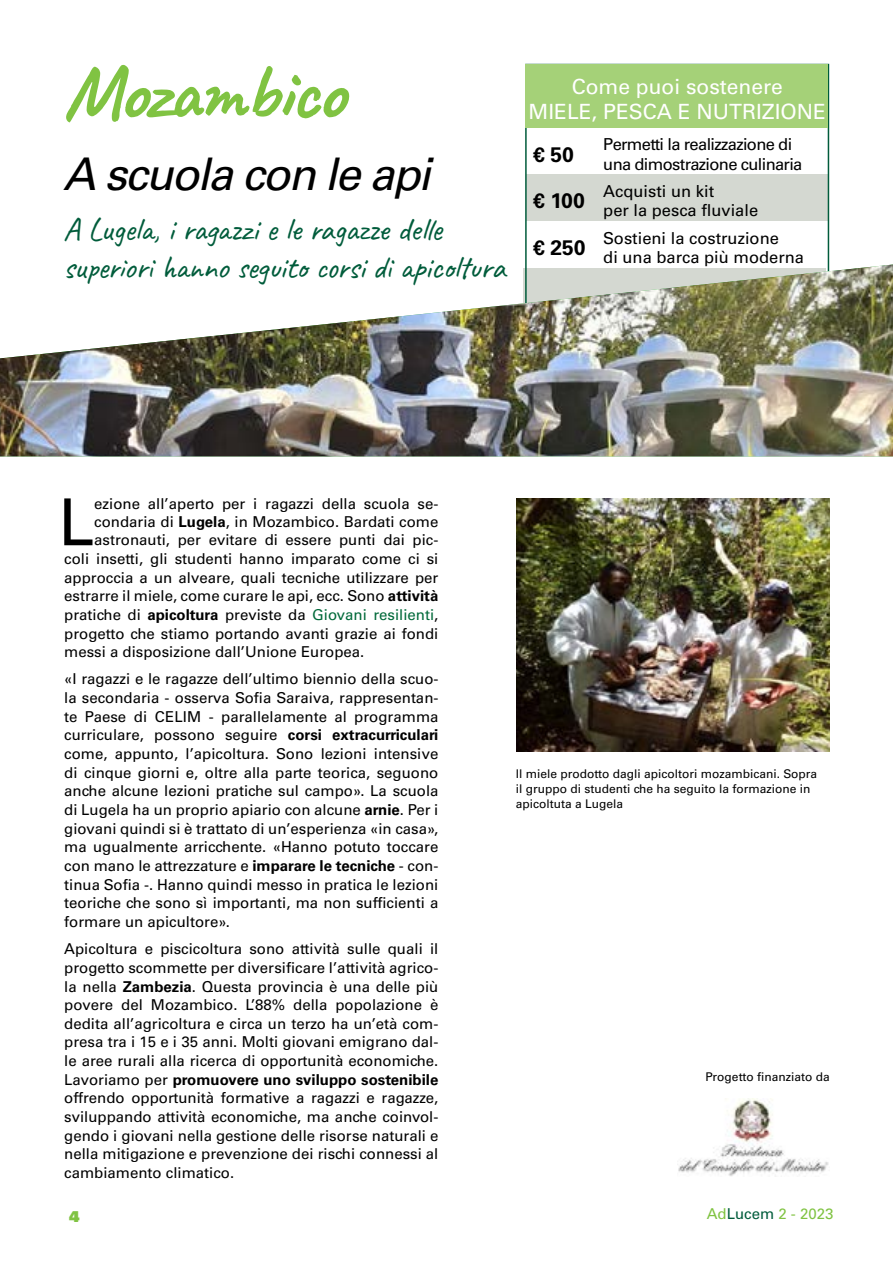
<style>
.page{position:relative;width:893px;height:1263px;background:#fff}
.page>*{position:absolute;margin:0;border:0;box-sizing:border-box;transform-origin:0 0}
.t1{font:700 78px "Caveat";letter-spacing:-.025em;color:#80c342}
.t2{font:64.8px "Univers LT Std";color:#000}
.t3{font:italic 45px "Univers LT Std";letter-spacing:-.04em;color:#000}
.t4{font:33px/37.5px "Caveat";letter-spacing:-.015em;color:#005c3b}
.t5{font:21px/25.2px "Univers LT Std";color:#fff;text-align:center}
.t6{font:700 21px "Univers LT Std";color:#000}
.t7{font:16.5px/19.5px "Univers LT Std";color:#000}
.t8{font:16.5px/19.5px "Univers LT Std";letter-spacing:-.04em;color:#000}
.t9{font:15px/18.6px "Univers LT Std";color:#000;text-align:justify}
.t10{font:15px "Univers LT Std";color:#80c342}
.t11{font:15px "Univers LT Std X Black";color:#80c342}
.t12{font:12px/15px "Univers LT Std";color:#000}
.s1{font-weight:700}
.s2{color:#016939}
.s3{color:#005c3b}
</style>
<div class="page">
<div style="left:527px;top:174px;width:302px;height:47px;background:#d4d8d1"></div>
<div style="left:525px;top:64px;width:303px;height:64px;background:#a5d178"></div>
<img style="left:0;top:264px;width:893px;height:192px">
<img style="left:517px;top:498px;width:312px;height:253px">
<img style="left:677px;top:1098px;width:152px;height:79px">
<h1 class="t1" style="left:63px;top:43px;width:283px">Mozambico</h1>
<h3 class="t3" style="left:63px;top:147px;width:369px">A scuola con le api</h3>
<h3 class="t4" style="left:63px;top:210px;width:444px">A Lugela, i ragazzi e le ragazze delle superiori hanno seguito corsi di apicoltura</h3>
<h3 class="t5" style="left:529px;top:74px;width:299px">Come puoi sostenere<br>MIELE, PESCA E NUTRIZIONE</h3>
<h3 class="t6" style="left:533px;top:142px;width:42px">€ 50</h3>
<h3 class="t6" style="left:533px;top:189px;width:53px">€ 100</h3>
<h3 class="t6" style="left:533px;top:235px;width:54px">€ 250</h3>
<p class="t8" style="left:603px;top:135px;width:201px">Permetti la realizzazione di una dimostrazione culinaria</p>
<p class="t7" style="left:603px;top:181px;width:156px">Acquisti un kit<br>per la pesca fluviale</p>
<p class="t7" style="left:603px;top:228px;width:202px">Sostieni la costruzione<br>di una barca più moderna</p>
<h2 class="t2" style="left:58px;top:484px;width:38px">L</h2>
<p class="t9" style="left:94px;top:495px;width:346px">ezione all’aperto per i ragazzi della scuola se-</p>
<p class="t9" style="left:94px;top:513px;width:346px">condaria di <span class="s1">Lugela</span>, in Mozambico. Bardati come</p>
<p class="t9" style="left:94px;top:531px;width:346px">astronauti, per evitare di essere punti dai pic-</p>
<p class="t9" style="left:64px;top:549px;width:376px">coli insetti, gli studenti hanno imparato come ci si</p>
<p class="t9" style="left:64px;top:568px;width:376px">approccia a un alveare, quali tecniche utilizzare per</p>
<p class="t9" style="left:64px;top:587px;width:376px">estrarre il miele, come curare le api, ecc. Sono <span class="s1">attività</span></p>
<p class="t9" style="left:64px;top:605px;width:376px">pratiche di <span class="s1">apicoltura</span> previste da <span class="s2">Giovani resilienti</span>,</p>
<p class="t9" style="left:64px;top:624px;width:376px">progetto che stiamo portando avanti grazie ai fondi</p>
<p class="t9" style="left:64px;top:643px;width:302px">messi a disposizione dall’Unione Europea.</p>
<p class="t9" style="left:64px;top:670px;width:376px">«I ragazzi e le ragazze dell’ultimo biennio della scuo&shy;la secondaria - osserva Sofia Saraiva, rappresentan&shy;te Paese di CELIM - parallelamente al programma curriculare, possono seguire <span class="s1">corsi extracurriculari </span>come, appunto, l’apicoltura. Sono lezioni intensive di cinque giorni e, oltre alla parte teorica, seguono anche alcune lezioni pratiche sul campo». La scuola di Lugela ha un proprio apiario con alcune <span class="s1">arnie</span>. Per i giovani quindi si è trattato di un’esperienza «in casa», ma ugualmente arricchente. «Hanno potuto toccare con mano le attrezzature e <span class="s1">imparare le tecniche</span> - con&shy;tinua Sofia -. Hanno quindi messo in pratica le lezioni teoriche che sono sì importanti, ma non sufficienti a formare un apicultore».</p>
<p class="t9" style="left:64px;top:940px;width:376px">Apicoltura e piscicoltura sono attività sulle quali il progetto scommette per diversificare l’attività agrico&shy;la nella <span class="s1">Zambezia</span>. Questa provincia è una delle più povere del Mozambico. L’88% della popolazione è dedita all’agricoltura e circa un terzo ha un’età com&shy;presa tra i 15 e i 35 anni. Molti giovani emigrano dal&shy;le aree rurali alla ricerca di opportunità economiche.<br>Lavoriamo per <span class="s1">promuovere uno sviluppo sostenibile </span>offrendo opportunità formative a ragazzi e ragazze, sviluppando attività economiche, ma anche coinvol&shy;gendo i giovani nella gestione delle risorse naturali e nella mitigazione e prevenzione dei rischi connessi al cambiamento climatico.</p>
<p class="t12" style="left:516px;top:766px;width:303px">Il miele prodotto dagli apicoltori mozambicani. Sopra il gruppo di studenti che ha seguito la formazione in apicoltuta a Lugela</p>
<p class="t12" style="left:706px;top:1069px;width:126px">Progetto finanziato da</p>
<p class="t11" style="left:69px;top:1207px;width:12px">4</p>
<p class="t10" style="left:707px;top:1204px;width:128px">Ad<span class="s3">Lucem</span> 2 - 2023</p>
</div>
